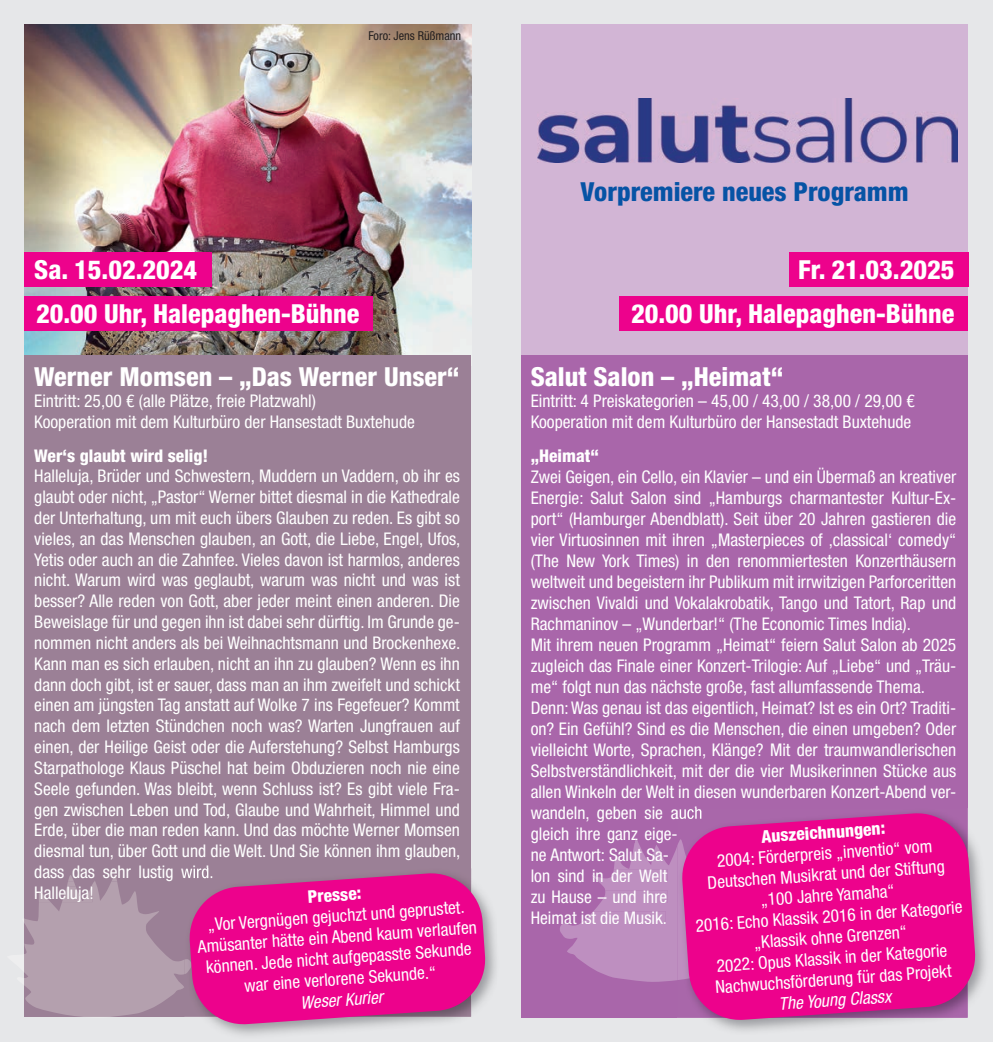
<style>
.page{position:relative;width:993px;height:1042px;background:#fff}
.page>*{position:absolute;margin:0;border:0;box-sizing:border-box;transform-origin:0 0}
.t1{font:800 condensed 26.25px "Helvetica Neue LT";color:#fff}
.t2{font:800 condensed 26.25px "Helvetica Neue LT";color:#0653a5}
.t3{font:condensed 17.5px/21px "Helvetica Neue LT";color:#fff}
.t4{font:800 condensed 17.5px "Helvetica Neue LT";color:#fff}
.t5{font:italic condensed 17.5px "Helvetica Neue LT";color:#fff}
.t6{font:condensed 12.25px "Helvetica Neue LT";color:#231f20}
</style>
<div class="page">
<div style="left:496px;top:0;width:496px;height:1042px;background:#e6e7e9"></div>
<div style="left:0;top:0;width:497px;height:1042px;background:#e6e7e9"></div>
<img style="left:24px;top:24px;width:447px;height:331px">
<div style="left:520px;top:24px;width:447px;height:341px;background:#d2b5d5"></div>
<div style="left:24px;top:355px;width:447px;height:661px;background:#9b8096"></div>
<div style="left:520px;top:355px;width:447px;height:663px;background:#a966aa"></div>
<svg style="left:24px;top:875px;width:161px;height:142px"></svg>
<img style="left:185px;top:868px;width:24px;height:10px">
<img style="left:185px;top:959px;width:3px;height:15px">
<svg style="left:188px;top:871px;width:299px;height:155px;background:#e11d91"></svg>
<div style="left:24px;top:253px;width:188px;height:34px;background:#ed028c"></div>
<div style="left:788px;top:253px;width:180px;height:34px;background:#ed028c"></div>
<div style="left:25px;top:296px;width:347px;height:34px;background:#ed028c"></div>
<div style="left:619px;top:296px;width:348px;height:34px;background:#ed028c"></div>
<svg style="left:560px;top:839px;width:117px;height:143px"></svg>
<img style="left:677px;top:808px;width:25px;height:11px">
<img style="left:677px;top:840px;width:3px;height:140px">
<svg style="left:680px;top:811px;width:296px;height:211px;background:#e31490"></svg>
<img style="left:537px;top:98px;width:420px;height:64px">
<p class="t6" style="left:368px;top:28px;width:94px">Foro: Jens Rüßmann</p>
<h1 class="t2" style="left:580px;top:175px;width:329px">Vorpremiere neues Programm</h1>
<h1 class="t1" style="left:34px;top:253px;width:164px">Sa. 15.02.2024</h1>
<h1 class="t1" style="left:798px;top:253px;width:157px">Fr. 21.03.2025</h1>
<h1 class="t1" style="left:36px;top:297px;width:325px">20.00 Uhr, Halepaghen-Bühne</h1>
<h1 class="t1" style="left:631px;top:297px;width:325px">20.00 Uhr, Halepaghen-Bühne</h1>
<h1 class="t1" style="left:34px;top:361px;width:426px">Werner Momsen – „Das Werner Unser“</h1>
<p class="t3" style="left:34px;top:391px;width:382px">Eintritt: 25,00 € (alle Plätze, freie Platzwahl)<br>Kooperation mit dem Kulturbüro der Hansestadt Buxtehude</p>
<p class="t4" style="left:34px;top:444px;width:175px">Wer‘s glaubt wird selig!</p>
<p class="t3" style="left:34px;top:466px;width:427px">Halleluja, Brüder und Schwestern, Muddern un Vaddern, ob ihr es glaubt oder nicht, „Pastor“ Werner bittet diesmal in die Kathedrale der Unterhaltung, um mit euch übers Glauben zu reden. Es gibt so vieles, an das Menschen glauben, an Gott, die Liebe, Engel, Ufos, Yetis oder auch an die Zahnfee. Vieles davon ist harmlos, anderes nicht. Warum wird was geglaubt, warum was nicht und was ist besser? Alle reden von Gott, aber jeder meint einen anderen. Die Beweislage für und gegen ihn ist dabei sehr dürftig. Im Grunde ge&shy;nommen nicht anders als bei Weihnachtsmann und Brockenhexe.<br>Kann man es sich erlauben, nicht an ihn zu glauben? Wenn es ihn dann doch gibt, ist er sauer, dass man an ihm zweifelt und schickt einen am jüngsten Tag anstatt auf Wolke 7 ins Fegefeuer? Kommt nach dem letzten Stündchen noch was? Warten Jungfrauen auf einen, der Heilige Geist oder die Auferstehung? Selbst Hamburgs Starpathologe Klaus Püschel hat beim Obduzieren noch nie eine Seele gefunden. Was bleibt, wenn Schluss ist? Es gibt viele Fra&shy;gen zwischen Leben und Tod, Glaube und Wahrheit, Himmel und Erde, über die man reden kann. Und das möchte Werner Momsen diesmal tun, über Gott und die Welt. Und Sie können ihm glauben, dass das sehr lustig wird.<br>Halleluja!</p>
<p class="t4" style="left:307px;top:886px;width:55px;rotate:-4deg">Presse:</p>
<p class="t3" style="left:196px;top:915px;width:281px;text-align:center;rotate:-4deg">„Vor Vergnügen gejuchzt und geprustet.<br>Amüsanter hätte ein Abend kaum verlaufen können. Jede nicht aufgepasste Sekunde war eine verlorene Sekunde.“</p>
<p class="t5" style="left:300px;top:992px;width:84px;rotate:-4deg">Weser Kurier</p>
<h1 class="t1" style="left:530px;top:361px;width:254px">Salut Salon – „Heimat“</h1>
<p class="t3" style="left:530px;top:391px;width:385px">Eintritt: 4 Preiskategorien – 45,00 / 43,00 / 38,00 / 29,00 €<br>Kooperation mit dem Kulturbüro der Hansestadt Buxtehude</p>
<p class="t4" style="left:530px;top:445px;width:70px">„Heimat“</p>
<p class="t3" style="left:530px;top:466px;width:427px">Zwei Geigen, ein Cello, ein Klavier – und ein Übermaß an kreativer Energie: Salut Salon sind „Hamburgs charmantester Kultur-Ex&shy;port“ (Hamburger Abendblatt). Seit über 20 Jahren gastieren die vier Virtuosinnen mit ihren „Masterpieces of ‚classical‘ comedy“ (The New York Times) in den renommiertesten Konzerthäusern weltweit und begeistern ihr Publikum mit irrwitzigen Parforceritten zwischen Vivaldi und Vokalakrobatik, Tango und Tatort, Rap und Rachmaninov – „Wunderbar!“ (The Economic Times India).<br>Mit ihrem neuen Programm „Heimat“ feiern Salut Salon ab 2025 zugleich das Finale einer Konzert-Trilogie: Auf „Liebe“ und „Träu&shy;me“ folgt nun das nächste große, fast allumfassende Thema.<br>Denn: Was genau ist das eigentlich, Heimat? Ist es ein Ort? Traditi&shy;on? Ein Gefühl? Sind es die Menschen, die einen umgeben? Oder vielleicht Worte, Sprachen, Klänge? Mit der traumwandlerischen Selbstverständlichkeit, mit der die vier Musikerinnen Stücke aus allen Winkeln der Welt in diesen wunderbaren Konzert-Abend ver&shy;wandeln, geben sie auch</p>
<p class="t3" style="left:530px;top:823px;width:148px">gleich ihre ganz eige&shy;ne Antwort: Salut Sa&shy;lon sind in der Welt zu Hause – und ihre<br>Heimat ist die Musik.</p>
<p class="t4" style="left:760px;top:826px;width:126px;rotate:-4deg">Auszeichnungen:</p>
<p class="t3" style="left:690px;top:852px;width:269px;text-align:center;rotate:-4deg">2004: Förderpreis „inventio“ vom<br>Deutschen Musikrat und der Stiftung „100 Jahre Yamaha“<br>2016: Echo Klassik 2016 in der Kategorie „Klassik ohne Grenzen“<br>2022: Opus Klassik in der Kategorie<br>Nachwuchsförderung für das Projekt</p>
<p class="t5" style="left:778px;top:994px;width:114px;rotate:-4deg">The Young Classx</p>
</div>
